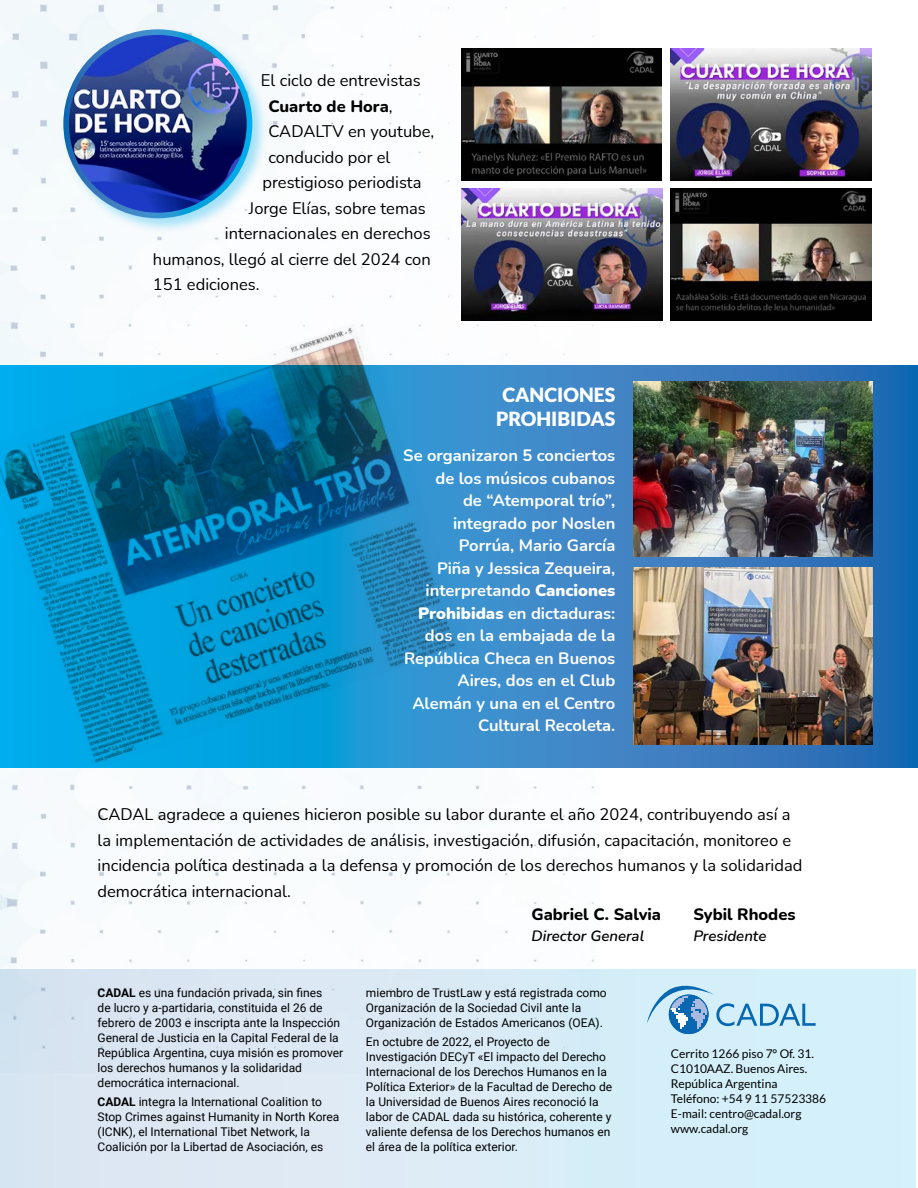
<style>
.page{position:relative;width:918px;height:1188px;background:#fff}
.page>*{position:absolute;margin:0;border:0;box-sizing:border-box;transform-origin:0 0}
.t1{font:900 19.5px/24px "Lato";color:#fff;text-align:center}
.t2{font:16.5px/25.5px "Nunito";color:#000}
.t3{font:700 16.5px/22.5px "Nunito";color:#fff;text-align:right}
.t4{font:800 16.5px "Nunito";color:#000}
.t5{font:italic 600 15px "Nunito";color:#000}
.t6{font:12px/15px "Roboto";color:#000}
.t7{font:12px/15px "Lato";color:#000}
.s1{font-weight:400}
.s2{font-weight:900}
.s3{font-weight:700}
</style>
<div class="page">
<img style="left:0;top:0;width:600px;height:969px">
<svg style="left:470px;top:366px;width:448px;height:401px;background:#3781c2"></svg>
<div style="left:0;top:969px;width:916px;height:219px;background:#d9ebf6"></div>
<div style="left:669px;top:995px;width:39px;height:39px;background:#0767b1;border-radius:50%"></div>
<div style="left:669px;top:995px;width:39px;height:39px;border:1px solid #0767b1;border-radius:50%"></div>
<svg style="left:647px;top:985px;width:169px;height:44px"></svg>
<img style="left:461px;top:48px;width:201px;height:133px">
<img style="left:461px;top:189px;width:201px;height:132px">
<img style="left:671px;top:189px;width:200px;height:132px">
<img style="left:671px;top:48px;width:200px;height:133px">
<div style="left:61px;top:27px;width:207px;height:207px;background:#00aeef;opacity:.34"></div>
<img style="left:66px;top:34px;width:182px;height:181px">
<div style="left:63px;top:29px;width:189px;height:189px;border:6px solid #fff;border-radius:50%"></div>
<img style="left:0;top:321px;width:470px;height:449px">
<img style="left:633px;top:382px;width:239px;height:175px">
<img style="left:633px;top:568px;width:239px;height:177px">
<h2 class="t2" style="left:261px;top:67px;width:161px">El ciclo de entrevistas</h2>
<h2 class="t4" style="left:269px;top:94px;width:126px">Cuarto de Hora<span class="s1">,</span></h2>
<h2 class="t2" style="left:269px;top:118px;width:167px">CADALTV en youtube,</h2>
<h2 class="t2" style="left:269px;top:144px;width:124px">conducido por el</h2>
<h2 class="t2" style="left:262px;top:169px;width:160px">prestigioso periodista</h2>
<h2 class="t2" style="left:249px;top:195px;width:178px">Jorge Elías, sobre temas</h2>
<h2 class="t2" style="left:225px;top:220px;width:207px">internacionales en derechos</h2>
<h2 class="t2" style="left:153px;top:246px;width:279px">humanos, llegó al cierre del 2024 con</h2>
<h2 class="t2" style="left:153px;top:271px;width:108px">151 ediciones.</h2>
<h1 class="t1" style="left:496px;top:382px;width:121px">CANCIONES<br>PROHIBIDAS</h1>
<p class="t3" style="left:403px;top:443px;width:214px">Se organizaron 5 conciertos de los músicos cubanos<br>de “Atemporal trío”, integrado por Noslen<br>Porrúa, Mario García<br>Piña y Jessica Zequeira, interpretando <span class="s2">Canciones<br>Prohibidas</span> en dictaduras: dos en la embajada de la<br>República Checa en Buenos<br>Aires, dos en el Club<br>Alemán y una en el Centro<br>Cultural Recoleta.</p>
<p class="t2" style="left:98px;top:801px;width:706px">CADAL agradece a quienes hicieron posible su labor durante el año 2024, contribuyendo así a la implementación de actividades de análisis, investigación, difusión, capacitación, monitoreo e incidencia política destinada a la defensa y promoción de los derechos humanos y la solidaridad democrática internacional.</p>
<p class="t6" style="left:98px;top:985px;width:247px"><span class="s3">CADAL</span> es una fundación privada, sin fines<br>de lucro y a-partidaria, constituida el 26 de febrero de 2003 e inscripta ante la Inspección General de Justicia en la Capital Federal de la República Argentina, cuya misión es promover los derechos humanos y la solidaridad democrática internacional.</p>
<p class="t6" style="left:98px;top:1094px;width:243px"><span class="s3">CADAL</span> integra la International Coalition to Stop Crimes against Humanity in North Korea (ICNK), el International Tibet Network, la Coalición por la Libertad de Asociación, es</p>
<h2 class="t4" style="left:531px;top:903px;width:131px">Gabriel C. Salvia</h2>
<h2 class="t4" style="left:693px;top:903px;width:104px">Sybil Rhodes</h2>
<p class="t5" style="left:531px;top:926px;width:114px">Director General</p>
<p class="t5" style="left:693px;top:926px;width:74px">Presidente</p>
<p class="t6" style="left:366px;top:985px;width:242px">miembro de TrustLaw y está registrada como<br>Organización de la Sociedad Civil ante la<br>Organización de Estados Americanos (OEA).</p>
<p class="t6" style="left:366px;top:1034px;width:248px">En octubre de 2022, el Proyecto de Investigación DECyT «El impacto del Derecho Internacional de los Derechos Humanos en la Política Exterior» de la Facultad de Derecho de la Universidad de Buenos Aires reconoció la labor de CADAL dada su histórica, coherente y valiente defensa de los Derechos humanos en el área de la política exterior.</p>
<p class="t7" style="left:671px;top:1046px;width:157px">Cerrito 1266 piso 7° Of. 31.<br>C1010AAZ. Buenos Aires.<br>República Argentina<br>Teléfono: +54 9 11 57523386<br>E-mail: centro@cadal.org www.cadal.org</p>
</div>
